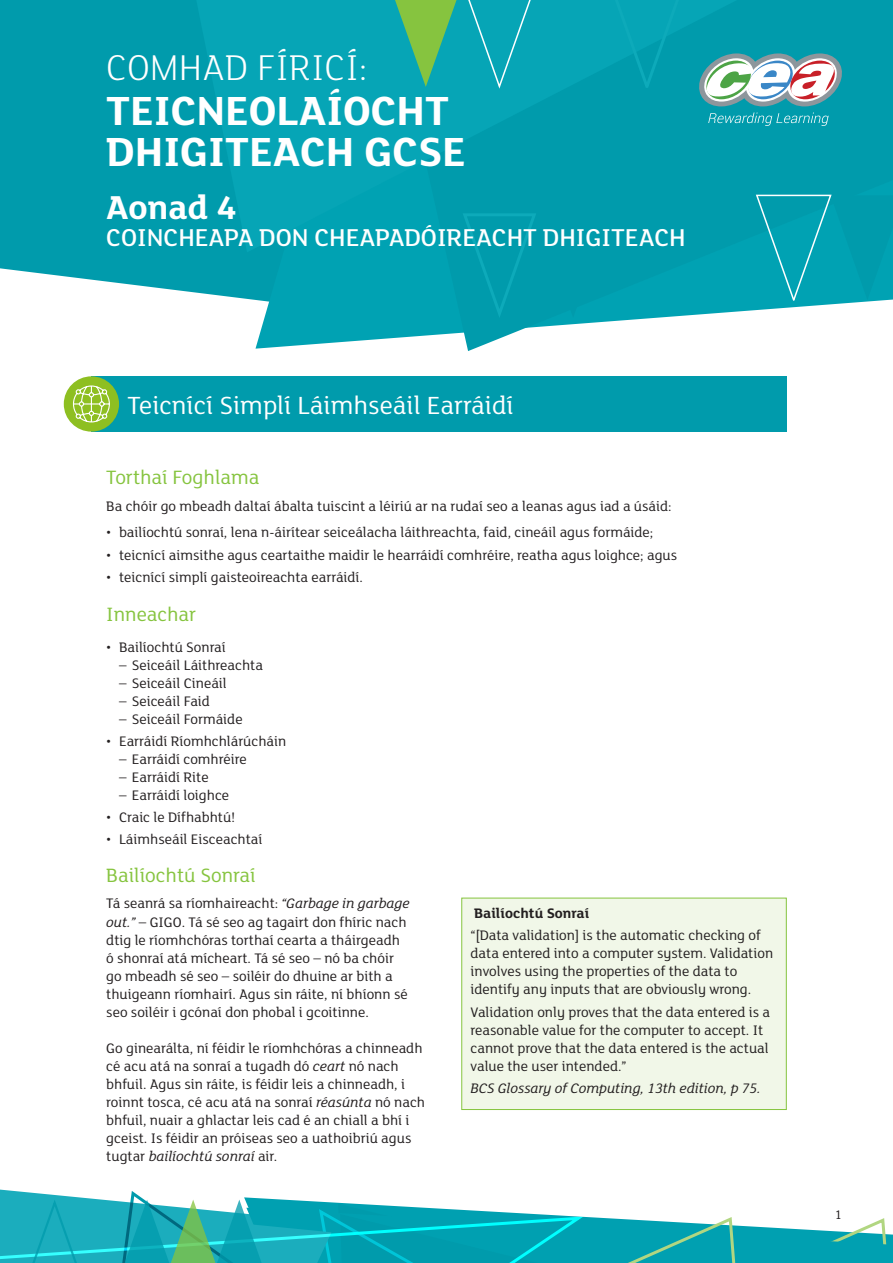
<style>
.page{position:relative;width:893px;height:1263px;background:#fff}
.page>*{position:absolute;margin:0;border:0;box-sizing:border-box;transform-origin:0 0}
.t1{font:700 44.25px/40.5px "FS Lola";color:#fff}
.t2{font:300 39px "FS Lola";color:#fff}
.t3{font:700 36px "FS Lola";color:#fff}
.t4{font:27px "FS Lola";color:#fff}
.t5{font:500 26.55px "FS Lola";color:#fff}
.t6{font:21px "FS Lola";color:#86c43f}
.Body_Text{font:15px/18px "FS Lola";color:#231f20}
.Body_Text-2{font:italic 15px "FS Lola";color:#231f20}
.Body_Text_Bold{font:700 15px "FS Lola";color:#231f20}
.t7{font:13.5px "FS Lola";color:#231f20}
.s1{font-style:italic}
</style>
<div class="page">
<svg style="left:0;top:189px;width:255px;height:111px;fill:#009bac"></svg>
<div style="left:0;top:0;width:196px;height:189px;background:#009bac"></div>
<svg style="left:255px;top:252px;width:134px;height:97px;fill:#00a2b3"></svg>
<svg style="left:389px;top:0;width:504px;height:351px;fill:#00a2b3"></svg>
<div style="left:196px;top:0;width:543px;height:252px;background:#02a2b3"></div>
<div style="left:460px;top:211px;width:150px;height:111px;background:#009bac"></div>
<svg style="left:606px;top:0;width:82px;height:89px"></svg>
<svg style="left:394px;top:0;width:144px;height:91px"></svg>
<svg style="left:699px;top:53px;width:194px;height:248px"></svg>
<div style="left:91px;top:376px;width:696px;height:56px;background:#009bac"></div>
<div style="left:64px;top:376px;width:55px;height:56px;background:#8ebf21;border-radius:50%"></div>
<svg style="left:72px;top:385px;width:38px;height:38px"></svg>
<svg style="left:0;top:1189px;width:893px;height:74px"></svg>
<div style="left:462px;top:898px;width:324px;height:211px;background:#f1f7e8"></div>
<div style="left:461px;top:898px;width:326px;height:212px;border:1px solid #86c43f"></div>
<p class="t2" style="left:106px;top:42px;width:263px">COMHAD FÍRICÍ:</p>
<p class="t1" style="left:106px;top:88px;width:361px">TEICNEOLAÍOCHT<br>DHIGITEACH GCSE</p>
<p class="t3" style="left:106px;top:183px;width:132px">Aonad 4</p>
<p class="t5" style="left:106px;top:220px;width:581px">COINCHEAPA DON CHEAPADÓIREACHT DHIGITEACH</p>
<h1 class="t4" style="left:128px;top:388px;width:388px">Teicnící Simplí Láimhseáil Earráidí</h1>
<h2 class="t6" style="left:106px;top:464px;width:155px">Torthaí Foghlama</h2>
<p class="Body_Text" style="left:106px;top:496px;width:567px">Ba chóir go mbeadh daltaí ábalta tuiscint a léiriú ar na rudaí seo a leanas agus iad a úsáid:</p>
<p class="Body_Text" style="left:106px;top:523px;width:549px">• bailíochtú sonraí, lena n-áirítear seiceálacha láithreachta, faid, cineáil agus formáide;</p>
<p class="Body_Text" style="left:106px;top:545px;width:572px">• teicnící aimsithe agus ceartaithe maidir le hearráidí comhréire, reatha agus loighce; agus</p>
<p class="Body_Text" style="left:106px;top:567px;width:258px">• teicnící simplí gaisteoireachta earráidí.</p>
<h2 class="t6" style="left:106px;top:600px;width:92px">Inneachar</h2>
<p class="Body_Text" style="left:106px;top:637px;width:121px">• Bailíochtú Sonraí</p>
<p class="Body_Text" style="left:119px;top:655px;width:145px">– Seiceáil Láithreachta</p>
<p class="Body_Text" style="left:119px;top:673px;width:109px">– Seiceáil Cineáil</p>
<p class="Body_Text" style="left:119px;top:691px;width:92px">– Seiceáil Faid</p>
<p class="Body_Text" style="left:119px;top:709px;width:125px">– Seiceáil Formáide</p>
<p class="Body_Text" style="left:106px;top:731px;width:182px">• Earráidí Ríomhchlárúcháin</p>
<p class="Body_Text" style="left:119px;top:749px;width:129px">– Earráidí comhréire</p>
<p class="Body_Text" style="left:119px;top:767px;width:91px">– Earráidí Rite</p>
<p class="Body_Text" style="left:119px;top:785px;width:112px">– Earráidí loighce</p>
<p class="Body_Text" style="left:106px;top:808px;width:131px">• Craic le Dífhabhtú!</p>
<p class="Body_Text" style="left:106px;top:830px;width:158px">• Láimhseáil Eisceachtaí</p>
<h2 class="t6" style="left:106px;top:861px;width:151px">Bailíochtú Sonraí</h2>
<p class="Body_Text" style="left:106px;top:894px;width:305px">Tá seanrá sa ríomhaireacht: <span class="s1">“Garbage in garbage out.”</span> – GIGO. Tá sé seo ag tagairt don fhíric nach dtig le ríomhchóras torthaí cearta a tháirgeadh ó shonraí atá mícheart. Tá sé seo – nó ba chóir go mbeadh sé seo – soiléir do dhuine ar bith a thuigeann ríomhairí. Agus sin ráite, ní bhíonn sé seo soiléir i gcónaí don phobal i gcoitinne.</p>
<p class="Body_Text" style="left:106px;top:1038px;width:320px">Go ginearálta, ní féidir le ríomhchóras a chinneadh cé acu atá na sonraí a tugadh dó <span class="s1">ceart</span> nó nach bhfuil. Agus sin ráite, is féidir leis a chinneadh, i roinnt tosca, cé acu atá na sonraí <span class="s1">réasúnta</span> nó nach bhfuil, nuair a ghlactar leis cad é an chiall a bhí i gceist. Is féidir an próiseas seo a uathoibriú agus tugtar <span class="s1">bailíochtú sonraí</span> air.</p>
<p class="Body_Text_Bold" style="left:474px;top:903px;width:117px">Bailíochtú Sonraí</p>
<p class="Body_Text" style="left:471px;top:926px;width:304px">“[Data validation] is the automatic checking of data entered into a computer system. Validation involves using the properties of the data to identify any inputs that are obviously wrong.</p>
<p class="Body_Text" style="left:471px;top:1002px;width:301px">Validation only proves that the data entered is a reasonable value for the computer to accept. It cannot prove that the data entered is the actual value the user intended.”</p>
<p class="Body_Text-2" style="left:471px;top:1078px;width:292px">BCS Glossary of Computing, 13th edition, p 75.</p>
<p class="t7" style="left:835px;top:1206px;width:9px">1</p>
</div>
